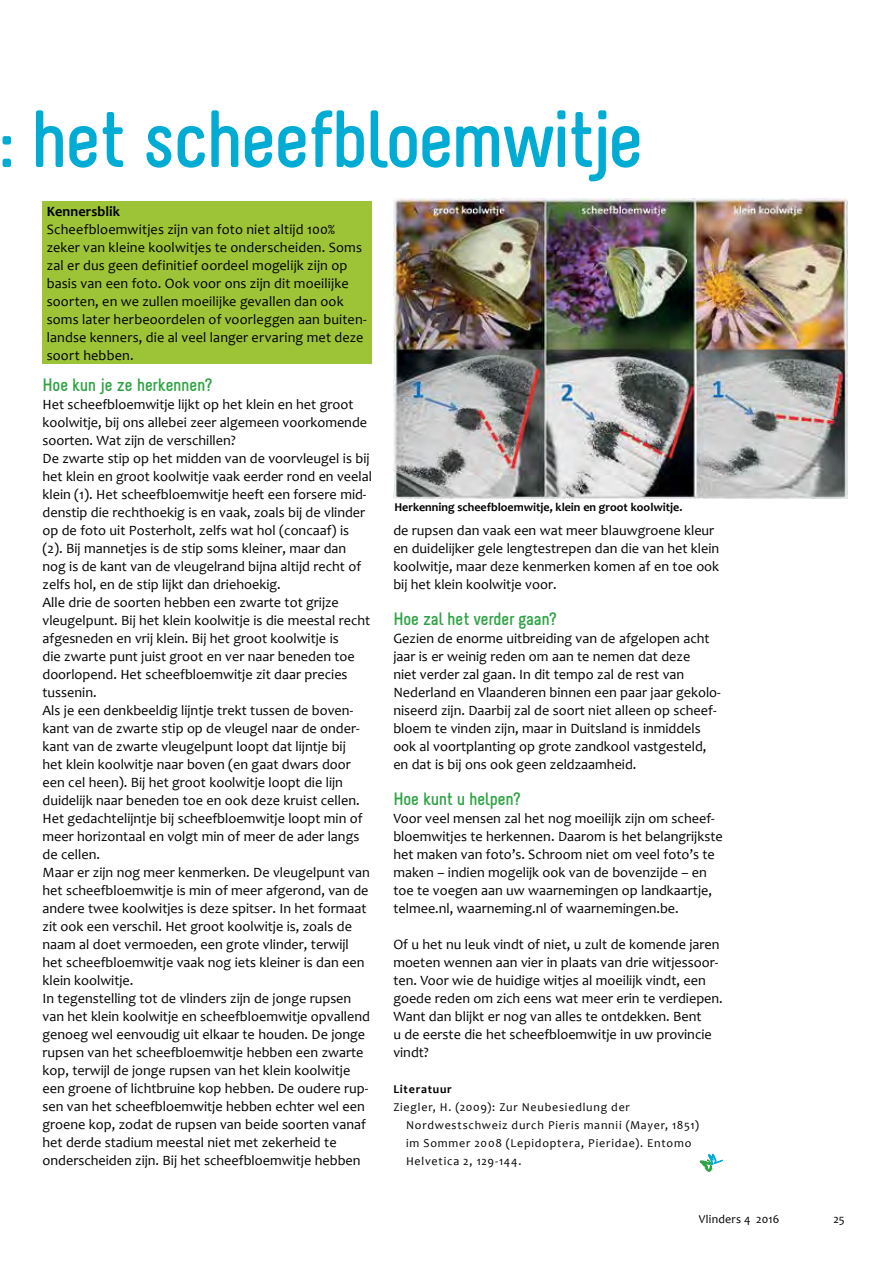
<style>
.page{position:relative;width:893px;height:1263px;background:#fff}
.page>*{position:absolute;margin:0;border:0;box-sizing:border-box;transform-origin:0 0}
.t1{font:700 81px "Melbourne";letter-spacing:-.04em;color:#00acd4}
.t2{font:700 18px "Melbourne";letter-spacing:-.01em;color:#2da343}
.t3{font:14.25px/18px "Candara";color:#000}
.t4{font:700 14.25px "Candara";letter-spacing:.005em;color:#000}
.t5{font:12px/18px "Candara";letter-spacing:.065em;color:#000}
.t6{font:700 12px "Candara";color:#000}
.t7{font:12px "Candara";letter-spacing:.015em;color:#000}
.t8{font:700 12px "Candara";letter-spacing:.065em;color:#000}
</style>
<div class="page">
<div style="left:43px;top:201px;width:329px;height:163px;background:#9dc436"></div>
<img style="left:393px;top:199px;width:454px;height:300px">
<svg style="left:700px;top:1154px;width:23px;height:17px"></svg>
<h1 class="t1" style="left:-1px;top:97px;width:646px">: het scheefbloemwitje</h1>
<p class="t4" style="left:47px;top:202px;width:75px">Kennersblik</p>
<p class="t3" style="left:47px;top:220px;width:322px">Scheefbloemwitjes zijn van foto niet altijd 100% zeker van kleine koolwitjes te onderscheiden. Soms zal er dus geen definitief oordeel mogelijk zijn op basis van een foto. Ook voor ons zijn dit moeilijke soorten, en we zullen moeilijke gevallen dan ook soms later herbeoordelen of voorleggen aan buiten&shy;landse kenners, die al veel langer ervaring met deze soort hebben.</p>
<p class="t2" style="left:43px;top:375px;width:172px">Hoe kun je ze herkennen?</p>
<p class="t3" style="left:43px;top:395px;width:331px">Het scheefbloemwitje lijkt op het klein en het groot koolwitje, bij ons allebei zeer algemeen voorkomende soorten. Wat zijn de verschillen?<br>De zwarte stip op het midden van de voorvleugel is bij het klein en groot koolwitje vaak eerder rond en veelal klein (1). Het scheefbloemwitje heeft een forsere mid&shy;denstip die rechthoekig is en vaak, zoals bij de vlinder op de foto uit Posterholt, zelfs wat hol (concaaf) is (2). Bij mannetjes is de stip soms kleiner, maar dan nog is de kant van de vleugelrand bijna altijd recht of zelfs hol, en de stip lijkt dan driehoekig.<br>Alle drie de soorten hebben een zwarte tot grijze vleugelpunt. Bij het klein koolwitje is die meestal recht afgesneden en vrij klein. Bij het groot koolwitje is<br>die zwarte punt juist groot en ver naar beneden toe doorlopend. Het scheefbloemwitje zit daar precies tussenin.<br>Als je een denkbeeldig lijntje trekt tussen de boven&shy;kant van de zwarte stip op de vleugel naar de onder&shy;kant van de zwarte vleugelpunt loopt dat lijntje bij<br>het klein koolwitje naar boven (en gaat dwars door een cel heen). Bij het groot koolwitje loopt die lijn duidelijk naar beneden toe en ook deze kruist cellen.<br>Het gedachtelijntje bij scheefbloemwitje loopt min of meer horizontaal en volgt min of meer de ader langs de cellen.<br>Maar er zijn nog meer kenmerken. De vleugelpunt van het scheefbloemwitje is min of meer afgerond, van de andere twee koolwitjes is deze spitser. In het formaat zit ook een verschil. Het groot koolwitje is, zoals de naam al doet vermoeden, een grote vlinder, terwijl het scheefbloemwitje vaak nog iets kleiner is dan een klein koolwitje.<br>In tegenstelling tot de vlinders zijn de jonge rupsen van het klein koolwitje en scheefbloemwitje opvallend genoeg wel eenvoudig uit elkaar te houden. De jonge rupsen van het scheefbloemwitje hebben een zwarte kop, terwijl de jonge rupsen van het klein koolwitje een groene of lichtbruine kop hebben. De oudere rup&shy;sen van het scheefbloemwitje hebben echter wel een groene kop, zodat de rupsen van beide soorten vanaf het derde stadium meestal niet met zekerheid te onderscheiden zijn. Bij het scheefbloemwitje hebben</p>
<p class="t6" style="left:394px;top:499px;width:289px">Herkenning scheefbloemwitje, klein en groot koolwitje.</p>
<p class="t3" style="left:393px;top:521px;width:327px">de rupsen dan vaak een wat meer blauwgroene kleur en duidelijker gele lengtestrepen dan die van het klein koolwitje, maar deze kenmerken komen af en toe ook bij het klein koolwitje voor.</p>
<p class="t2" style="left:393px;top:609px;width:165px">Hoe zal het verder gaan?</p>
<p class="t3" style="left:393px;top:629px;width:329px">Gezien de enorme uitbreiding van de afgelopen acht jaar is er weinig reden om aan te nemen dat deze<br>niet verder zal gaan. In dit tempo zal de rest van Nederland en Vlaanderen binnen een paar jaar gekolo&shy;niseerd zijn. Daarbij zal de soort niet alleen op scheef&shy;bloem te vinden zijn, maar in Duitsland is inmiddels ook al voortplanting op grote zandkool vastgesteld, en dat is bij ons ook geen zeldzaamheid.</p>
<p class="t2" style="left:393px;top:789px;width:129px">Hoe kunt u helpen?</p>
<p class="t3" style="left:393px;top:809px;width:331px">Voor veel mensen zal het nog moeilijk zijn om scheef&shy;bloemwitjes te herkennen. Daarom is het belangrijkste het maken van foto’s. Schroom niet om veel foto’s te maken – indien mogelijk ook van de bovenzijde – en toe te voegen aan uw waarnemingen op landkaartje, telmee.nl, waarneming.nl of waarnemingen.be.</p>
<p class="t3" style="left:393px;top:935px;width:331px">Of u het nu leuk vindt of niet, u zult de komende jaren moeten wennen aan vier in plaats van drie witjessoor&shy;ten. Voor wie de huidige witjes al moeilijk vindt, een goede reden om zich eens wat meer erin te verdiepen.<br>Want dan blijkt er nog van alles te ontdekken. Bent<br>u de eerste die het scheefbloemwitje in uw provincie vindt?</p>
<p class="t8" style="left:393px;top:1082px;width:60px">Literatuur</p>
<p class="t5" style="left:406px;top:1098px;width:294px;text-indent:-13px">Ziegler, H. (2009): Zur Neubesiedlung der Nordwestschweiz durch Pieris mannii (Mayer, 1851) im Sommer 2008 (Lepidoptera, Pieridae). Entomo Helvetica 2, 129-144.</p>
<p class="t7" style="left:699px;top:1211px;width:82px">Vlinders 4 2016</p>
<p class="t5" style="left:833px;top:1210px;width:13px">25</p>
</div>
